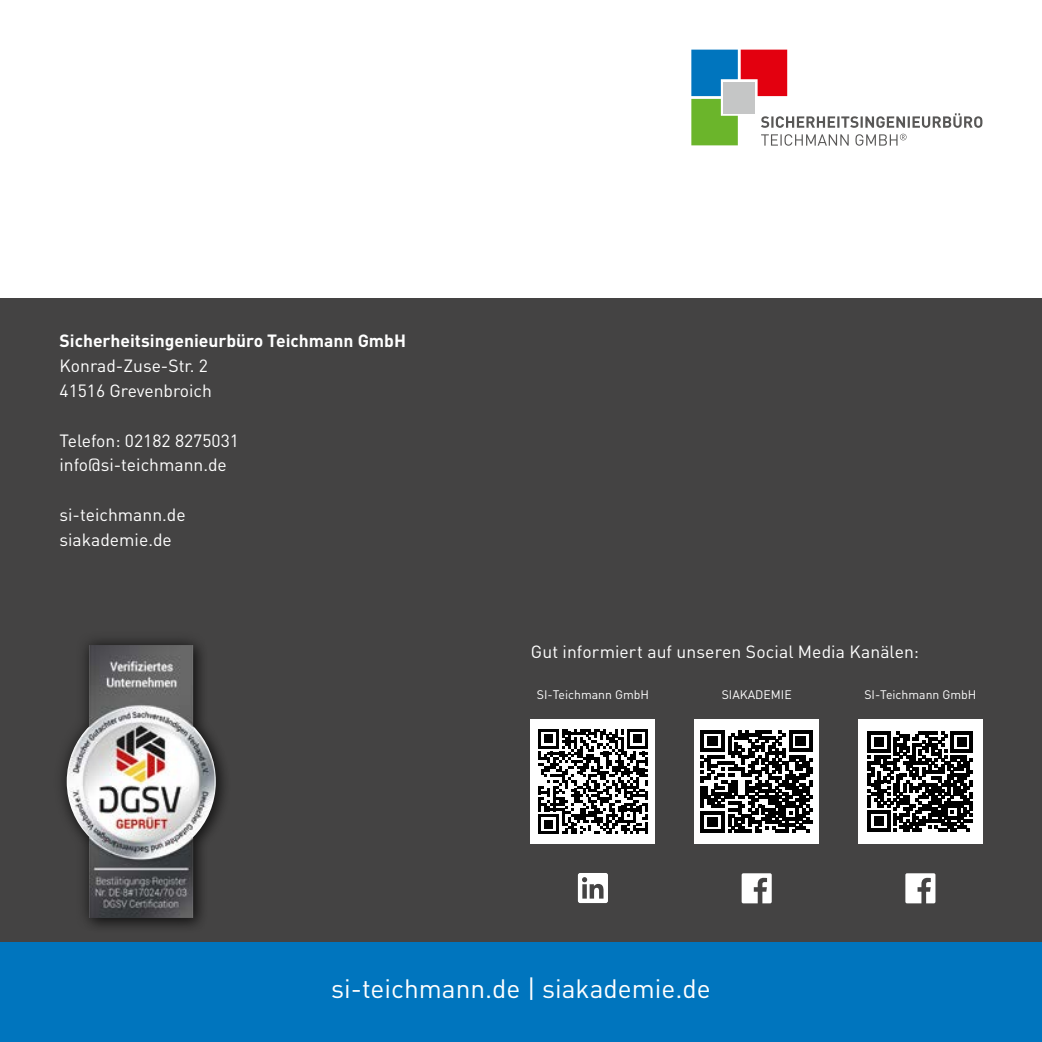
<style>
.page{position:relative;width:1042px;height:1042px;background:#fff}
.page>*{position:absolute;margin:0;border:0;box-sizing:border-box;transform-origin:0 0}
.t1{font:26.25px "DIN Pro";color:#fff}
.t2{font:17.5px/24.8px "DIN Pro";color:#fff}
.t3{font:700 17.5px "DIN Pro";color:#fff}
.t4{font:12.25px "DIN Pro";color:#fff}
</style>
<div class="page">
<div style="left:0;top:298px;width:1042px;height:669px;background:#444343"></div>
<svg style="left:691px;top:50px;width:291px;height:95px"></svg>
<div style="left:724px;top:82px;width:31px;height:31px;background:#c5c6c6"></div>
<div style="left:52px;top:630px;width:178px;height:303px;background:#000;opacity:.5"></div>
<img style="left:67px;top:645px;width:149px;height:273px">
<div style="left:0;top:943px;width:1042px;height:99px;background:#0075be"></div>
<div style="left:531px;top:719px;width:124px;height:124px;background:#fff"></div>
<svg style="left:538px;top:729px;width:110px;height:105px"></svg>
<svg style="left:578px;top:873px;width:30px;height:30px"></svg>
<div style="left:694px;top:719px;width:125px;height:124px;background:#fff"></div>
<svg style="left:701px;top:730px;width:111px;height:103px"></svg>
<svg style="left:741px;top:873px;width:31px;height:30px"></svg>
<div style="left:858px;top:719px;width:124px;height:124px;background:#fff"></div>
<svg style="left:868px;top:731px;width:105px;height:101px"></svg>
<svg style="left:905px;top:873px;width:30px;height:30px"></svg>
<p class="t3" style="left:60px;top:329px;width:348px">Sicherheitsingenieurbüro Teichmann GmbH</p>
<p class="t2" style="left:60px;top:353px;width:154px">Konrad-Zuse-Str. 2<br>41516 Grevenbroich</p>
<p class="t2" style="left:60px;top:427px;width:181px">Telefon: 02182 8275031 info@si-teichmann.de</p>
<p class="t2" style="left:60px;top:501px;width:128px">si-teichmann.de siakademie.de</p>
<p class="t2" style="left:531px;top:639px;width:390px">Gut informiert auf unseren Social Media Kanälen:</p>
<p class="t4" style="left:537px;top:686px;width:114px">SI-Teichmann GmbH</p>
<p class="t4" style="left:722px;top:686px;width:71px">SIAKADEMIE</p>
<p class="t4" style="left:864px;top:686px;width:114px">SI-Teichmann GmbH</p>
<h1 class="t1" style="left:331px;top:970px;width:381px">si-teichmann.de | siakademie.de</h1>
</div>
